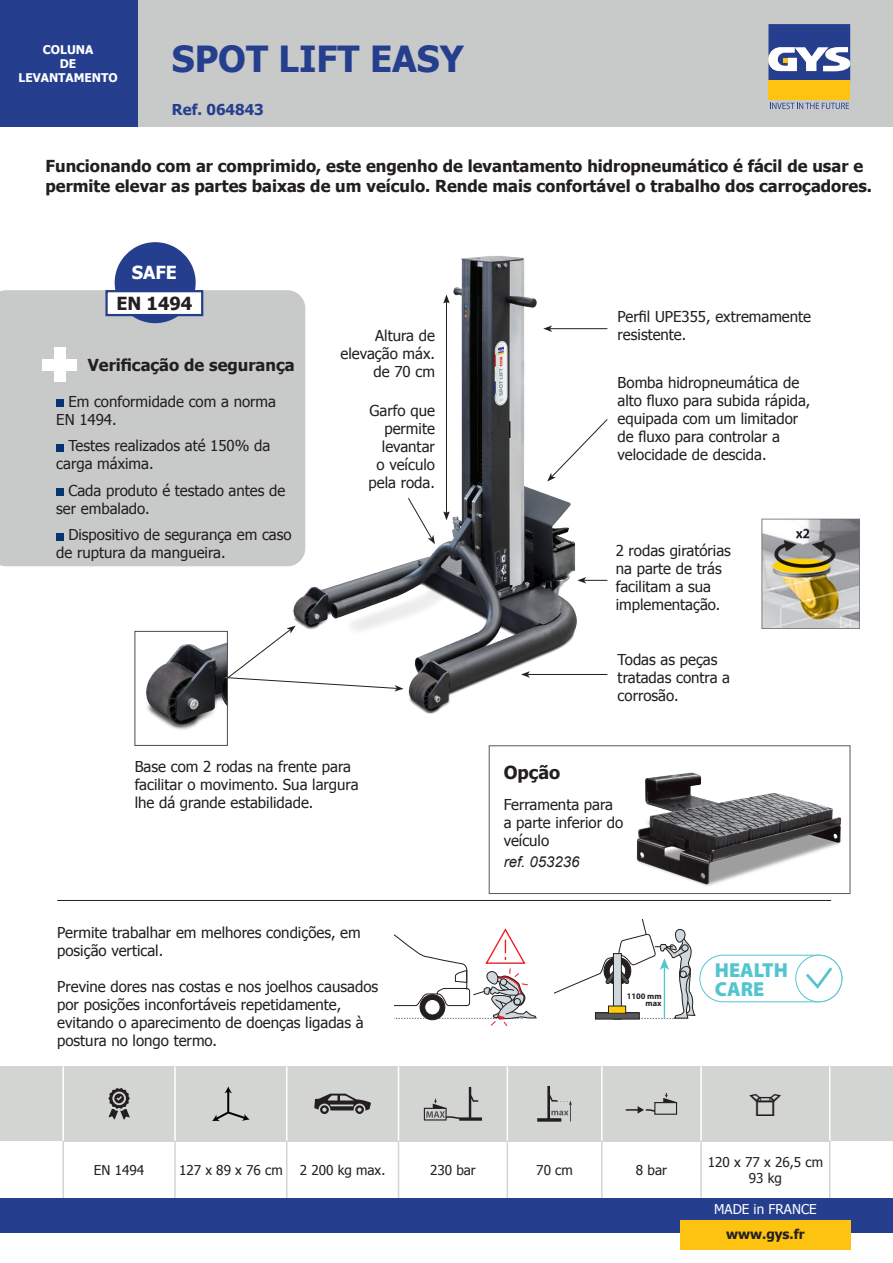
<style>
.page{position:relative;width:893px;height:1263px;background:#fff}
.page>*{position:absolute;margin:0;border:0;box-sizing:border-box;transform-origin:0 0}
.t1{font:700 36px "Tahoma";color:#253f8e}
.t2{font:900 20.25px/18.8px "Myriad Pro";color:#54c5cf}
.t3{font:700 18px "Tahoma";color:#231f20}
.t4{font:700 18px "Tahoma";color:#fff}
.t5{font:700 16.5px/19.8px "Tahoma";color:#231f20}
.t6{font:15px/18px "Tahoma";color:#231f20}
.t7{font:italic 15px "Arial";color:#231f20}
.t8{font:700 15px "Tahoma";color:#253f8e}
.t9{font:13.5px/16.2px "Tahoma";color:#231f20;text-align:center}
.t10{font:13.5px "Tahoma";color:#fff}
.t11{font:700 13.5px "Tahoma";color:#231f20}
.t12{font:700 12px/14.4px "Tahoma";color:#fff;text-align:center}
.t13{font:700 8.55px/7.1px "Myriad Pro";color:#231f20;text-align:right}
</style>
<div class="page">
<div style="left:137px;top:0;width:756px;height:127px;background:#c8c9c9"></div>
<div style="left:0;top:1198px;width:893px;height:34px;background:#253f8e"></div>
<div style="left:768px;top:81px;width:82px;height:19px;background:#fec210"></div>
<svg style="left:768px;top:24px;width:82px;height:57px;background:#6475a9"></svg>
<svg style="left:770px;top:103px;width:79px;height:6px"></svg>
<div style="left:0;top:0;width:137px;height:127px;background:#253f8e"></div>
<div style="left:680px;top:1220px;width:170px;height:30px;background:#fec210"></div>
<div style="left:0;top:1066px;width:893px;height:75px;background:#d3d5d3"></div>
<svg style="left:287px;top:1142px;width:220px;height:56px"></svg>
<hr style="left:286px;top:1066px;width:1px;height:75px;background:#fff">
<hr style="left:398px;top:1066px;width:1px;height:75px;background:#fff">
<hr style="left:507px;top:1066px;width:1px;height:75px;background:#fff">
<hr style="left:601px;top:1066px;width:2px;height:75px;background:#fff">
<hr style="left:700px;top:1066px;width:2px;height:75px;background:#fff">
<hr style="left:829px;top:1066px;width:1px;height:75px;background:#fff">
<hr style="left:62px;top:1066px;width:2px;height:75px;background:#fff">
<hr style="left:174px;top:1066px;width:2px;height:75px;background:#fff">
<hr style="left:62px;top:1141px;width:113px;height:1px;background:#c8c9c9">
<hr style="left:175px;top:1141px;width:112px;height:1px;background:#c8c9c9">
<hr style="left:287px;top:1141px;width:111px;height:1px;background:#c8c9c9">
<hr style="left:398px;top:1141px;width:109px;height:1px;background:#c8c9c9">
<hr style="left:507px;top:1141px;width:95px;height:1px;background:#c8c9c9">
<hr style="left:602px;top:1141px;width:99px;height:1px;background:#c8c9c9">
<hr style="left:701px;top:1141px;width:129px;height:1px;background:#c8c9c9">
<hr style="left:62px;top:1142px;width:2px;height:56px;background:#d3d5d3">
<hr style="left:174px;top:1142px;width:2px;height:56px;background:#d3d5d3">
<hr style="left:286px;top:1142px;width:1px;height:56px;background:#d3d5d3">
<hr style="left:398px;top:1142px;width:1px;height:56px;background:#d3d5d3">
<hr style="left:507px;top:1142px;width:1px;height:56px;background:#d3d5d3">
<hr style="left:601px;top:1142px;width:2px;height:56px;background:#d3d5d3">
<hr style="left:700px;top:1142px;width:2px;height:56px;background:#d3d5d3">
<hr style="left:829px;top:1142px;width:1px;height:56px;background:#d3d5d3">
<svg style="left:108px;top:1088px;width:22px;height:31px"></svg>
<svg style="left:212px;top:1086px;width:38px;height:35px"></svg>
<svg style="left:314px;top:1093px;width:57px;height:21px"></svg>
<svg style="left:424px;top:1087px;width:58px;height:34px"></svg>
<svg style="left:537px;top:1086px;width:35px;height:36px"></svg>
<div style="left:654px;top:1102px;width:23px;height:13px;border:1px solid #231f20"></div>
<svg style="left:663px;top:1093px;width:13px;height:9px"></svg>
<svg style="left:626px;top:1106px;width:30px;height:7px"></svg>
<img style="left:279px;top:256px;width:329px;height:458px">
<img style="left:146px;top:643px;width:80px;height:87px">
<div style="left:135px;top:631px;width:93px;height:115px;border:1px solid #4b4c4d"></div>
<img style="left:636px;top:772px;width:206px;height:114px">
<div style="left:489px;top:746px;width:361px;height:148px;border:1px solid #57585a"></div>
<svg style="left:408px;top:498px;width:27px;height:46px"></svg>
<svg style="left:547px;top:419px;width:61px;height:62px"></svg>
<svg style="left:577px;top:577px;width:30px;height:7px"></svg>
<hr style="left:528px;top:674px;width:79px;height:1px;background:#231f20">
<svg style="left:521px;top:671px;width:9px;height:7px"></svg>
<hr style="left:550px;top:328px;width:57px;height:1px;background:#231f20">
<svg style="left:543px;top:325px;width:9px;height:7px"></svg>
<svg style="left:555px;top:919px;width:140px;height:100px"></svg>
<div style="left:699px;top:955px;width:143px;height:47px;border:1px solid #54c5cf;border-radius:23px"></div>
<div style="left:796px;top:955px;width:46px;height:47px;background:#fff;border-radius:50%"></div>
<div style="left:795px;top:955px;width:47px;height:47px;border:1px solid #54c5cf;border-radius:50%"></div>
<svg style="left:806px;top:967px;width:27px;height:22px"></svg>
<svg style="left:394px;top:928px;width:142px;height:99px"></svg>
<div style="left:608px;top:1006px;width:18px;height:7px;background:#feca0a"></div>
<div style="left:608px;top:1006px;width:18px;height:7px;border:1px solid #231f20"></div>
<svg style="left:227px;top:626px;width:176px;height:65px"></svg>
<img style="left:761px;top:518px;width:99px;height:111px">
<div style="left:0;top:290px;width:305px;height:276px;background:#c8c9c9"></div>
<div style="left:115px;top:242px;width:81px;height:81px;background:#253f8e;border-radius:50%"></div>
<div style="left:107px;top:291px;width:95px;height:24px;background:#fff"></div>
<div style="left:105px;top:290px;width:98px;height:26px;border:2px solid #253f8e"></div>
<div style="left:56px;top:399px;width:8px;height:8px;background:#083371"></div>
<div style="left:56px;top:444px;width:8px;height:7px;background:#083371"></div>
<div style="left:56px;top:488px;width:8px;height:8px;background:#083371"></div>
<div style="left:56px;top:533px;width:8px;height:7px;background:#083371"></div>
<hr style="left:446px;top:301px;width:1px;height:213px;background:#231f20">
<svg style="left:443px;top:294px;width:7px;height:9px"></svg>
<svg style="left:443px;top:511px;width:7px;height:9px"></svg>
<hr style="left:57px;top:900px;width:774px;height:1px;background:#231f20">
<div style="left:54px;top:348px;width:11px;height:34px;background:#fff"></div>
<div style="left:43px;top:359px;width:34px;height:12px;background:#fff"></div>
<p class="t12" style="left:18px;top:41px;width:101px">COLUNA<br>DE<br>LEVANTAMENTO</p>
<h1 class="t1" style="left:172px;top:34px;width:293px">SPOT LIFT EASY</h1>
<p class="t8" style="left:172px;top:99px;width:93px">Ref. 064843</p>
<p class="t5" style="left:46px;top:155px;width:828px">Funcionando com ar comprimido, este engenho de levantamento hidropneumático é fácil de usar e permite elevar as partes baixas de um veículo. Rende mais confortável o trabalho dos carroçadores.</p>
<p class="t4" style="left:132px;top:260px;width:47px">SAFE</p>
<p class="t3" style="left:116px;top:291px;width:78px">EN 1494</p>
<p class="t5" style="left:88px;top:354px;width:208px">Verificação de segurança</p>
<p class="t6" style="left:56px;top:392px;width:221px;text-indent:12px">Em conformidade com a norma<br>EN 1494.</p>
<p class="t6" style="left:56px;top:436px;width:216px;text-indent:12px">Testes realizados até 150% da carga máxima.</p>
<p class="t6" style="left:56px;top:481px;width:230px;text-indent:12px">Cada produto é testado antes de ser embalado.</p>
<p class="t6" style="left:56px;top:525px;width:237px;text-indent:12px">Dispositivo de segurança em caso de ruptura da mangueira.</p>
<p class="t6" style="left:618px;top:307px;width:195px">Perfil UPE355, extremamente</p>
<p class="t6" style="left:375px;top:326px;width:61px">Altura de</p>
<p class="t6" style="left:618px;top:325px;width:70px">resistente.</p>
<p class="t6" style="left:341px;top:344px;width:96px;text-align:right">elevação máx. de 70 cm</p>
<p class="t6" style="left:618px;top:373px;width:194px">Bomba hidropneumática de alto fluxo para subida rápida, equipada com um limitador de fluxo para controlar a velocidade de descida.</p>
<p class="t6" style="left:369px;top:401px;width:68px;text-align:right">Garfo que permite levantar<br>o veículo pela roda.</p>
<p class="t6" style="left:616px;top:540px;width:117px">2 rodas giratórias na parte de trás facilitam a sua implementação.</p>
<p class="t6" style="left:618px;top:650px;width:114px">Todas as peças tratadas contra a corrosão.</p>
<p class="t6" style="left:135px;top:757px;width:225px">Base com 2 rodas na frente para facilitar o movimento. Sua largura lhe dá grande estabilidade.</p>
<p class="t6" style="left:57px;top:923px;width:305px">Permite trabalhar em melhores condições, em posição vertical.</p>
<p class="t6" style="left:57px;top:977px;width:322px">Previne dores nas costas e nos joelhos causados por posições inconfortáveis repetidamente, evitando o aparecimento de doenças ligadas à postura no longo termo.</p>
<p class="t3" style="left:504px;top:760px;width:58px">Opção</p>
<p class="t6" style="left:504px;top:794px;width:121px">Ferramenta para a parte inferior do veículo</p>
<p class="t7" style="left:504px;top:852px;width:77px">ref. 053236</p>
<p class="t13" style="left:627px;top:992px;width:36px">1100 mm max</p>
<h2 class="t2" style="left:715px;top:960px;width:74px">HEALTH<br>CARE</h2>
<p class="t9" style="left:94px;top:1161px;width:52px">EN 1494</p>
<p class="t9" style="left:179px;top:1161px;width:105px">127 x 89 x 76 cm</p>
<p class="t9" style="left:300px;top:1161px;width:87px">2 200 kg max.</p>
<p class="t9" style="left:430px;top:1161px;width:47px">230 bar</p>
<p class="t9" style="left:536px;top:1161px;width:38px">70 cm</p>
<p class="t9" style="left:636px;top:1161px;width:33px">8 bar</p>
<p class="t9" style="left:708px;top:1153px;width:117px">120 x 77 x 26,5 cm<br>93 kg</p>
<p class="t10" style="left:714px;top:1200px;width:104px">MADE in FRANCE</p>
<p class="t11" style="left:726px;top:1225px;width:80px">www.gys.fr</p>
</div>
